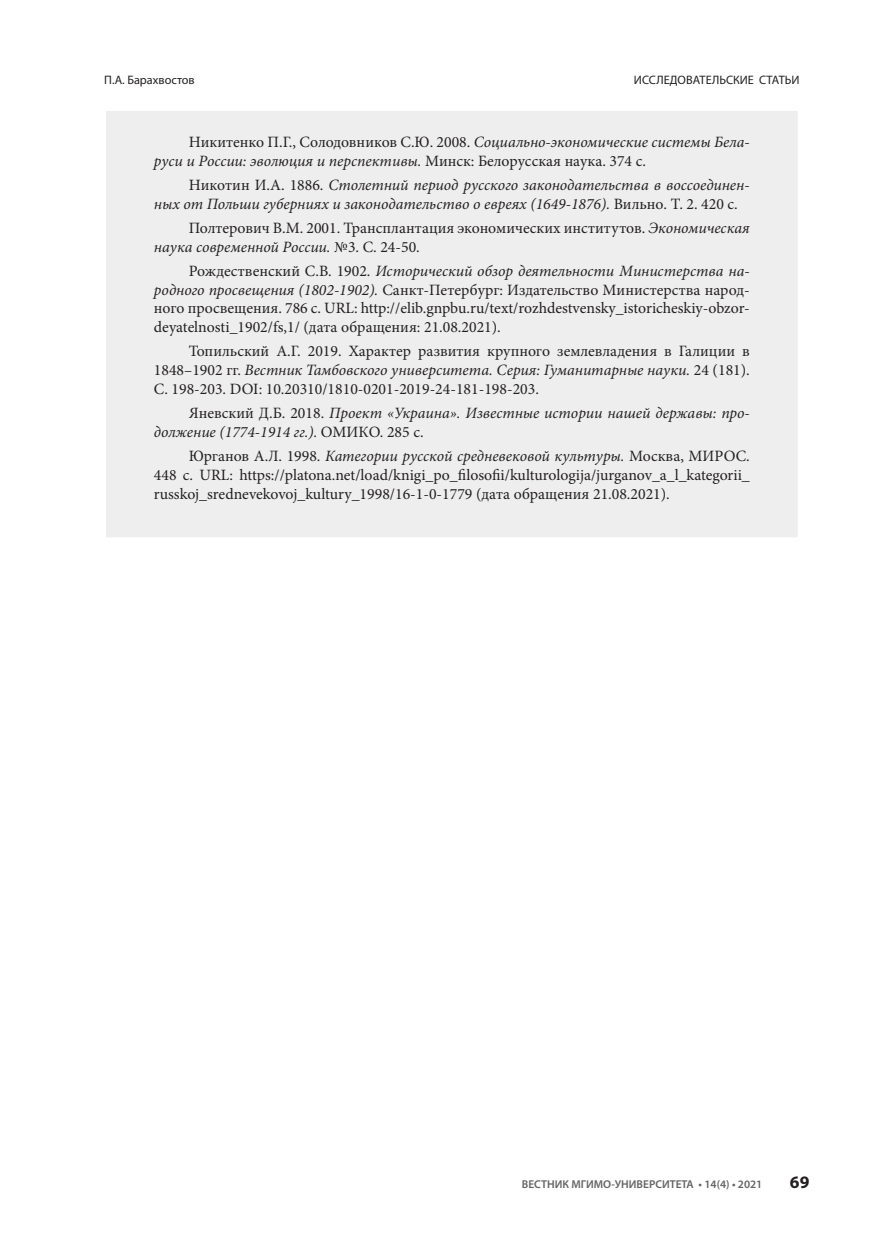
<style>
.page{position:relative;width:874px;height:1241px;background:#fff}
.page>*{position:absolute;margin:0;border:0;box-sizing:border-box;transform-origin:0 0}
.t1{font:700 17.5px "Myriad Pro";color:#231f20}
.t2{font:15.75px/18.9px "Minion Pro";color:#231f20;text-align:justify}
.t3{font:italic 15.75px/18.9px "Minion Pro";color:#231f20}
.t4{font:12.25px "Myriad Pro";color:#231f20}
.t5{font:600 11.38px "Myriad Pro";color:#636366}
.s1{font-style:normal}
.s2{font-style:italic}
</style>
<div class="page">
<div style="left:104px;top:109px;width:695px;height:430px;background:#eeeeef;border:2px solid #fff"></div>
<p class="t4" style="left:104px;top:72px;width:92px">П.А. Барахвостов</p>
<p class="t4" style="left:633px;top:72px;width:167px">ИССЛЕДОВАТЕЛЬСКИЕ СТАТЬИ</p>
<p class="t3" style="left:154px;top:133px;width:597px;text-indent:35px"><span class="s1">Никитенко П.Г., Солодовников С.Ю. 2008.</span> Социально-экономические системы Бела&shy;руси и России: эволюция и перспективы. <span class="s1">Минск: Белорусская наука. 374 с.</span></p>
<p class="t3" style="left:154px;top:175px;width:597px;text-indent:35px"><span class="s1">Никотин И.А. 1886.</span> Столетний период русского законодательства в воссоединен&shy;ных от Польши губерниях и законодательство о евреях (1649-1876). <span class="s1">Вильно. Т. 2. 420 с.</span></p>
<p class="t2" style="left:154px;top:218px;width:597px;text-indent:35px">Полтерович В.М. 2001. Трансплантация экономических институтов. <span class="s2">Экономическая наука современной России.</span> №3. С. 24-50.</p>
<p class="t2" style="left:154px;top:261px;width:597px;text-indent:35px">Рождественский С.В. 1902. <span class="s2">Исторический обзор деятельности Министерства на&shy;родного просвещения (1802-1902).</span> Cанкт-Петербург: Издательство Министерства народ&shy;ного просвещения. 786 с. URL: http://elib.gnpbu.ru/text/rozhdestvensky_istoricheskiy-obzor&shy;deyatelnosti_1902/fs,1/ (дата обращения: 21.08.2021).</p>
<p class="t2" style="left:154px;top:342px;width:597px;text-indent:35px">Топильский А.Г. 2019. Характер развития крупного землевладения в Галиции в 1848–1902 гг. <span class="s2">Вестник Тамбовского университета. Серия: Гуманитарные науки.</span> 24 (181).<br>С. 198-203. DOI: 10.20310/1810-0201-2019-24-181-198-203.</p>
<p class="t3" style="left:154px;top:403px;width:597px;text-indent:35px"><span class="s1">Яневский Д.Б. 2018.</span> Проект «Украина». Известные истории нашей державы: про&shy;должение (1774-1914 гг.). <span class="s1">ОМИКO. 285 с.</span></p>
<p class="t2" style="left:154px;top:446px;width:597px;text-indent:35px">Юрганов А.Л. 1998. <span class="s2">Категории русской средневековой культуры.</span> Москва, МИРОС.<br>448 с. URL: https://platona.net/load/knigi_po_filosofii/kulturologija/jurganov_a_l_kategorii_ russkoj_srednevekovoj_kultury_1998/16-1-0-1779 (дата обращения 21.08.2021).</p>
<p class="t5" style="left:521px;top:1176px;width:242px">ВЕСТНИК МГИМО-УНИВЕРСИТЕТА • 14(4) • 2021</p>
<p class="t1" style="left:789px;top:1170px;width:21px">69</p>
</div>
